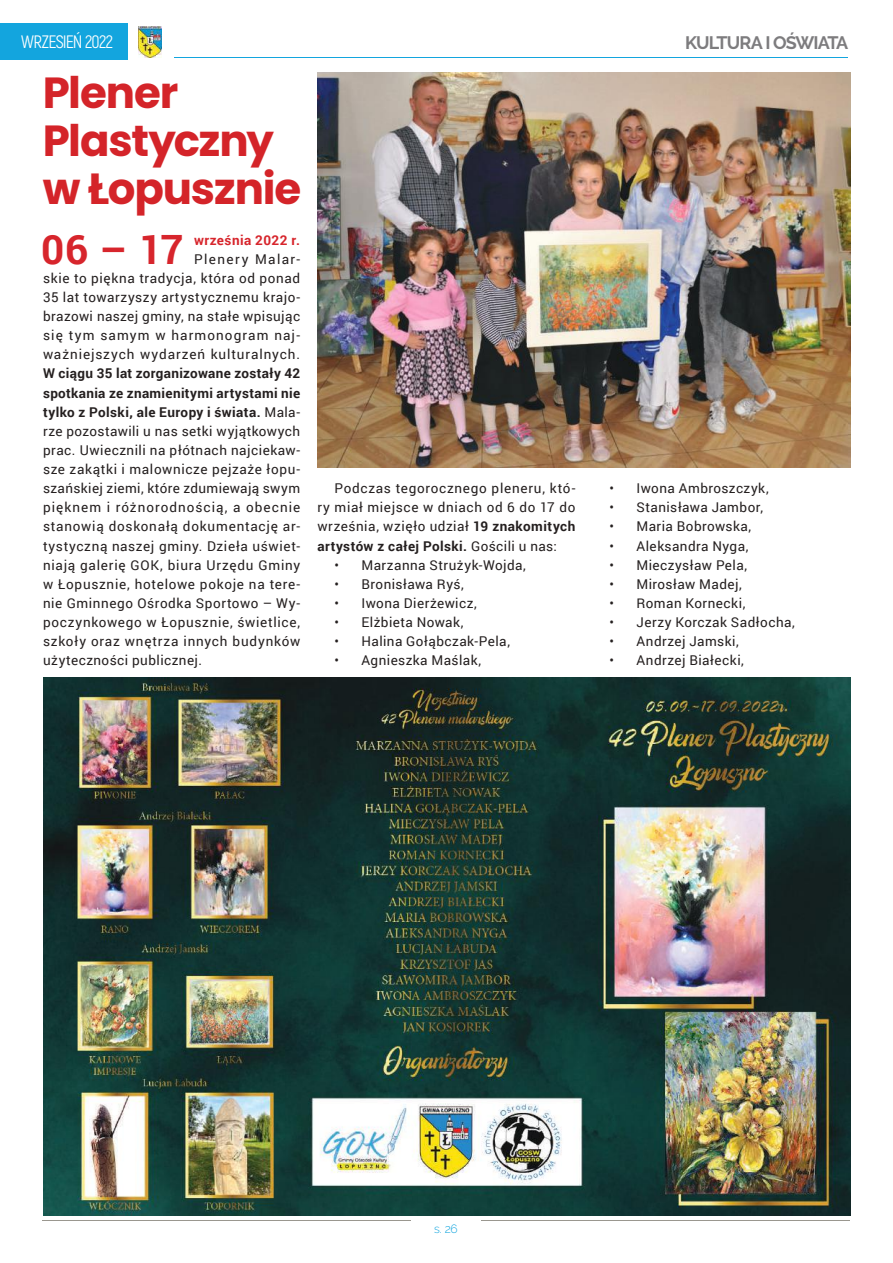
<style>
.page{position:relative;width:893px;height:1263px;background:#fff}
.page>*{position:absolute;margin:0;border:0;box-sizing:border-box;transform-origin:0 0}
.t1{font:700 43.5px/48px "Poppins";letter-spacing:-.025em;color:#d42429}
.t2{font:700 40.35px "Roboto";color:#d7252c}
.t3{font:700 18px "Raleway";letter-spacing:-.06em;color:#7d7c7e}
.t4{font:18px "Akrobat";letter-spacing:-.045em;color:#fff}
.t5{font:13.5px/19.2px "Roboto";letter-spacing:.035em;color:#241f1f;text-align:justify}
.t6{font:700 13.5px "Roboto";letter-spacing:.03em;color:#d7252c}
.t7{font:300 12px "Raleway";color:#13a5de}
.s1{font-weight:700}
</style>
<div class="page">
<img style="left:138px;top:26px;width:24px;height:31px">
<div style="left:0;top:23px;width:128px;height:37px;background:#13a5de"></div>
<hr style="left:174px;top:57px;width:674px;height:1px;background:#13a5de">
<hr style="left:43px;top:1221px;width:368px;height:1px;background:#9a978f">
<hr style="left:481px;top:1221px;width:368px;height:1px;background:#9a978f">
<img style="left:43px;top:677px;width:807px;height:538px">
<img style="left:317px;top:72px;width:533px;height:396px">
<h3 class="t4" style="left:21px;top:31px;width:93px">WRZESIEŃ 2022</h3>
<h3 class="t3" style="left:685px;top:32px;width:165px">KULTURA I OŚWIATA</h3>
<h1 class="t1" style="left:43px;top:69px;width:260px">Plener<br>Plastyczny w Łopusznie</h1>
<h2 class="t2" style="left:41px;top:221px;width:144px">06 – 17</h2>
<p class="t6" style="left:194px;top:230px;width:107px">września 2022 r.</p>
<p class="t5" style="left:43px;top:249px;width:259px;text-indent:151px">Plenery Malar&shy;skie to piękna tradycja, która od ponad 35 lat towarzyszy artystycznemu krajo&shy;brazowi naszej gminy, na stałe wpisując się tym samym w harmonogram naj&shy;ważniejszych wydarzeń kulturalnych.</p>
<p class="t5" style="left:43px;top:363px;width:259px"><span class="s1">W ciągu 35 lat zorganizowane zostały 42 spotkania ze znamienitymi artystami nie tylko z Polski, ale Europy i świata.</span> Mala&shy;rze pozostawili u nas setki wyjątkowych prac. Uwiecznili na płótnach najciekaw&shy;sze zakątki i malownicze pejzaże łopu&shy;szańskiej ziemi, które zdumiewają swym pięknem i różnorodnością, a obecnie stanowią doskonałą dokumentację ar&shy;tystyczną naszej gminy. Dzieła uświet&shy;niają galerię GOK, biura Urzędu Gminy w Łopusznie, hotelowe pokoje na tere&shy;nie Gminnego Ośrodka Sportowo – Wy&shy;poczynkowego w Łopusznie, świetlice, szkoły oraz wnętrza innych budynków użyteczności publicznej.</p>
<p class="t5" style="left:609px;top:478px;width:161px">• Iwona Ambroszczyk,</p>
<p class="t5" style="left:609px;top:497px;width:155px">• Stanisława Jambor,</p>
<p class="t5" style="left:609px;top:516px;width:143px">• Maria Bobrowska,</p>
<p class="t5" style="left:609px;top:536px;width:140px">• Aleksandra Nyga,</p>
<p class="t5" style="left:609px;top:555px;width:139px">• Mieczysław Pela,</p>
<p class="t5" style="left:609px;top:574px;width:134px">• Mirosław Madej,</p>
<p class="t5" style="left:609px;top:593px;width:137px">• Roman Kornecki,</p>
<p class="t5" style="left:609px;top:612px;width:187px">• Jerzy Korczak Sadłocha,</p>
<p class="t5" style="left:609px;top:631px;width:131px">• Andrzej Jamski,</p>
<p class="t5" style="left:609px;top:650px;width:136px">• Andrzej Białecki,</p>
<p class="t5" style="left:317px;top:478px;width:259px;text-indent:17px">Podczas tegorocznego pleneru, któ&shy;ry miał miejsce w dniach od 6 do 17 do września, wzięło udział <span class="s1">19 znakomitych artystów z całej Polski.</span> Gościli u nas:</p>
<p class="t5" style="left:334px;top:555px;width:193px">• Marzanna Strużyk-Wojda,</p>
<p class="t5" style="left:335px;top:574px;width:131px">• Bronisława Ryś,</p>
<p class="t5" style="left:335px;top:593px;width:144px">• Iwona Dierżewicz,</p>
<p class="t5" style="left:335px;top:612px;width:130px">• Elżbieta Nowak,</p>
<p class="t5" style="left:335px;top:631px;width:177px">• Halina Gołąbczak-Pela,</p>
<p class="t5" style="left:335px;top:650px;width:148px">• Agnieszka Maślak,</p>
<p class="t7" style="left:434px;top:1221px;width:25px">s. 26</p>
</div>
